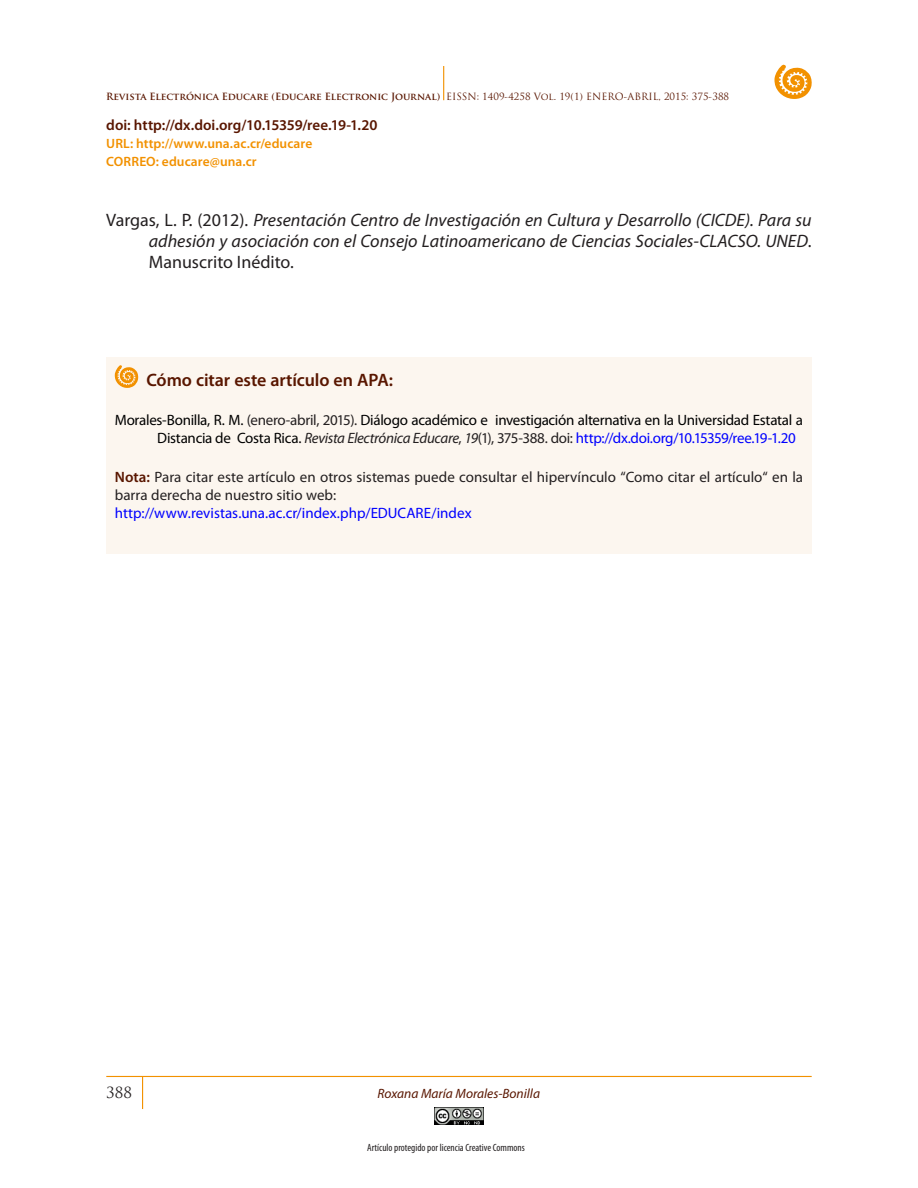
<style>
.page{position:relative;width:918px;height:1188px;background:#fff}
.page>*{position:absolute;margin:0;border:0;box-sizing:border-box;transform-origin:0 0}
.t1{font:italic 18px/21px "Myriad Pro";color:#231f20;text-align:justify}
._1-TITULO_PRINCIPAL{font:600 18px "Myriad Pro";letter-spacing:-.01em;color:#591600}
._1-TITULO_PRINCIPAL-2{font:15px/18px "Myriad Pro";letter-spacing:-.02em;color:#000}
._1-TITULO_PRINCIPAL-3{font:15px/18px "Myriad Pro";color:#231f20}
._1-TITULO_PRINCIPAL-4{font:15px "Myriad Pro";color:#00f}
.t2{font:600 15px "Myriad Pro";color:#591600}
.t3{font:15px "Trajan Pro";color:#231f20}
.t4{font:600 13.5px/18px "Myriad Pro";letter-spacing:.005em;color:#f29100}
.t5{font:italic 13.5px "Myriad Pro";color:#591600}
.t6{font:condensed 10.5px "Myriad Pro";color:#231f20}
.t7{font:700 9.75px "Trajan Pro";color:#591600}
.s1{font-weight:400}
.s2{font-style:normal}
.s3{color:#231f20}
.s4{font-style:italic;color:#231f20}
.s5{color:#00f}
.s6{font-weight:600;color:#591600}
</style>
<div class="page">
<hr style="left:106px;top:1076px;width:706px;height:1px;background:#f29100">
<hr style="left:142px;top:1076px;width:1px;height:33px;background:#f29100">
<svg style="left:106px;top:64px;width:706px;height:36px"></svg>
<img style="left:434px;top:1107px;width:50px;height:17px">
<div style="left:106px;top:357px;width:706px;height:196px;background:#fcf6ef"></div>
<svg style="left:115px;top:365px;width:24px;height:23px"></svg>
<p class="t7" style="left:106px;top:90px;width:624px">Revista Electrónica Educare (Educare Electronic Journal) <span class="s1">EISSN: 1409-4258 Vol. 19(1) ENERO-ABRIL, 2015: 375-388</span></p>
<p class="t2" style="left:106px;top:115px;width:273px">doi: http://dx.doi.org/10.15359/ree.19-1.20</p>
<p class="t4" style="left:106px;top:134px;width:208px">URL: http://www.una.ac.cr/educare<br>CORREO: educare@una.cr</p>
<p class="t1" style="left:149px;top:209px;width:664px;text-indent:-43px"><span class="s2">Vargas, L. P. (2012).</span> Presentación Centro de Investigación en Cultura y Desarrollo (CICDE). Para su adhesión y asociación con el Consejo Latinoamericano de Ciencias Sociales-CLACSO. UNED<span class="s2">.<br>Manuscrito Inédito.</span></p>
<p class="_1-TITULO_PRINCIPAL" style="left:146px;top:368px;width:248px">Cómo citar este artículo en APA:</p>
<p class="_1-TITULO_PRINCIPAL-2" style="left:157px;top:411px;width:647px;text-indent:-43px">Morales-Bonilla, R. M. <span class="s3">(enero-abril, 2015).</span> Diálogo académico e investigación alternativa en la Universidad Estatal a<br>Distancia de Costa Rica. <span class="s4">Revista Electrónica Educare</span><span class="s3">,</span> <span class="s4">19</span><span class="s3">(1), 375-388. doi:</span> <span class="s5">http://dx.doi.org/10.15359/ree.19-1.20</span></p>
<p class="_1-TITULO_PRINCIPAL-3" style="left:115px;top:468px;width:690px"><span class="s6">Nota:</span> Para citar este artículo en otros sistemas puede consultar el hipervínculo “Como citar el artículo“ en la barra derecha de nuestro sitio web:</p>
<p class="_1-TITULO_PRINCIPAL-4" style="left:115px;top:504px;width:358px">http://www.revistas.una.ac.cr/index.php/EDUCARE/index</p>
<p class="t3" style="left:106px;top:1083px;width:27px">388</p>
<p class="t5" style="left:377px;top:1085px;width:164px">Roxana María Morales-Bonilla</p>
<p class="t6" style="left:367px;top:1141px;width:159px">Artículo protegido por licencia Creative Commons</p>
</div>
